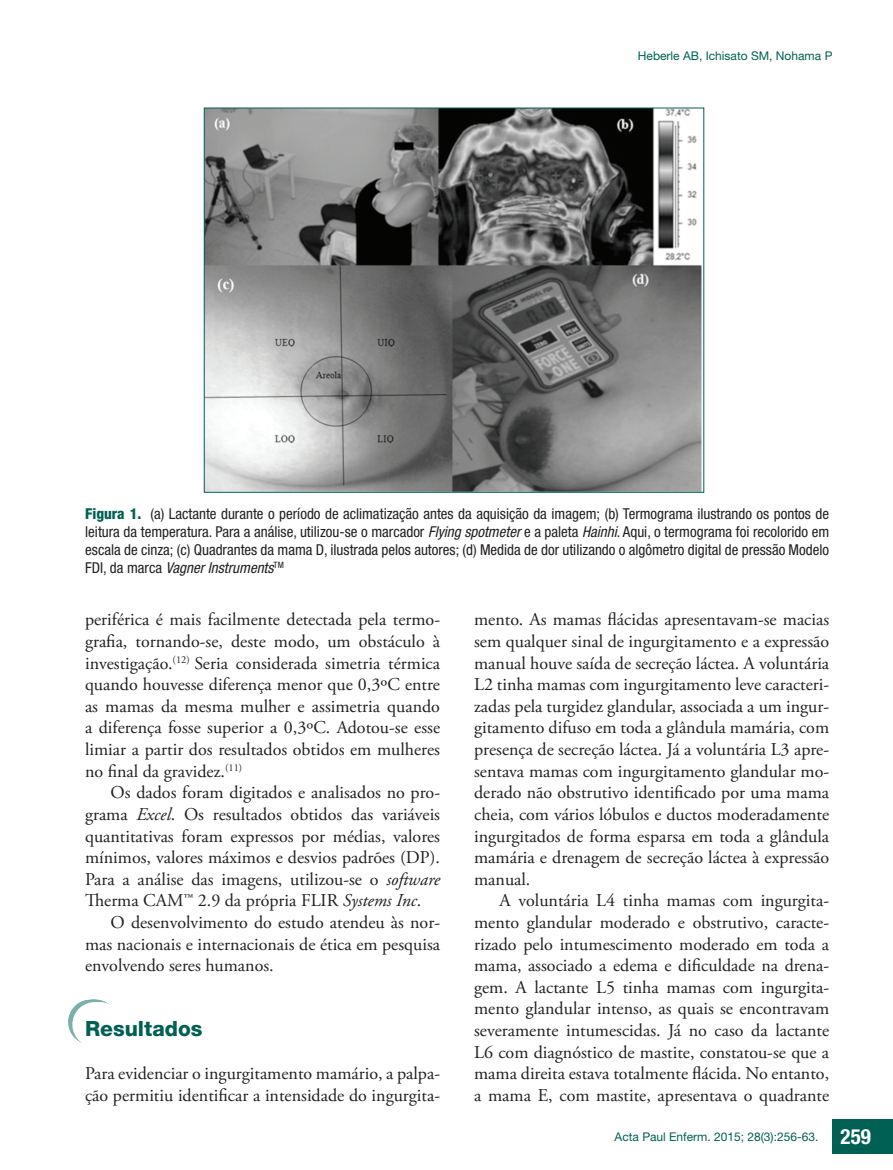
<style>
.page{position:relative;width:893px;height:1170px;background:#fff}
.page>*{position:absolute;margin:0;border:0;box-sizing:border-box;transform-origin:0 0}
.t1{font:800 21px "Helvetica Neue LT Std";color:#006053}
.t2{font:18px/21.6px "Adobe Garamond Pro";color:#231f20;text-align:justify}
.t3{font:condensed 15px/18px "Helvetica Neue LT Std";color:#231f20;text-align:justify}
.t4{font:12px "Helvetica Neue LT Std";color:#006053}
.s1{font-weight:800;color:#006053}
.s2{font-style:italic}
.s3{font-weight:700;font-stretch:condensed;font-size:21px;color:#fff}
</style>
<div class="page">
<div style="left:832px;top:1118px;width:61px;height:35px;background:#006053"></div>
<hr style="left:91px;top:999px;width:1px;height:45px;background:#7aafaa">
<svg style="left:92px;top:999px;width:7px;height:4px"></svg>
<hr style="left:95px;top:1001px;width:1px;height:45px;background:#fff">
<img style="left:206px;top:110px;width:496px;height:380px">
<p class="t4" style="left:638px;top:48px;width:196px">Heberle AB, Ichisato SM, Nohama P</p>
<p class="t3" style="left:85px;top:504px;width:745px"><span class="s1">Figura 1.</span> (a) Lactante durante o período de aclimatização antes da aquisição da imagem; (b) Termograma ilustrando os pontos de leitura da temperatura. Para a análise, utilizou-se o marcador <span class="s2">Flying spotmeter</span> e a paleta <span class="s2">Hainhi</span>. Aqui, o termograma foi recolorido em escala de cinza; (c) Quadrantes da mama D, ilustrada pelos autores; (d) Medida de dor utilizando o algômetro digital de pressão Modelo FDI, da marca <span class="s2">Vagner Instruments</span><sup>TM</sup></p>
<p class="t2" style="left:85px;top:609px;width:357px">periférica é mais facilmente detectada pela termo&shy;grafia, tornando-se, deste modo, um obstáculo à investigação.<sup>(12)</sup> Seria considerada simetria térmica quando houvesse diferença menor que 0,3ºC entre as mamas da mesma mulher e assimetria quando a diferença fosse superior a 0,3ºC. Adotou-se esse limiar a partir dos resultados obtidos em mulheres no final da gravidez.<sup>(11)</sup></p>
<p class="t2" style="left:85px;top:782px;width:357px;text-indent:26px">Os dados foram digitados e analisados no pro&shy;grama <span class="s2">Excel</span>. Os resultados obtidos das variáveis quantitativas foram expressos por médias, valores mínimos, valores máximos e desvios padrões (DP).<br>Para a análise das imagens, utilizou-se o <span class="s2">software </span>Therma CAM™ 2.9 da própria FLIR <span class="s2">Systems Inc</span>.</p>
<p class="t2" style="left:85px;top:912px;width:357px;text-indent:26px">O desenvolvimento do estudo atendeu às nor&shy;mas nacionais e internacionais de ética em pesquisa envolvendo seres humanos.</p>
<p class="t1" style="left:85px;top:1015px;width:119px">Resultados</p>
<p class="t2" style="left:85px;top:1063px;width:357px">Para evidenciar o ingurgitamento mamário, a palpa&shy;ção permitiu identificar a intensidade do ingurgita-</p>
<p class="t2" style="left:474px;top:609px;width:357px">mento. As mamas flácidas apresentavam-se macias sem qualquer sinal de ingurgitamento e a expressão manual houve saída de secreção láctea. A voluntária L2 tinha mamas com ingurgitamento leve caracteri&shy;zadas pela turgidez glandular, associada a um ingur&shy;gitamento difuso em toda a glândula mamária, com presença de secreção láctea. Já a voluntária L3 apre&shy;sentava mamas com ingurgitamento glandular mo&shy;derado não obstrutivo identificado por uma mama cheia, com vários lóbulos e ductos moderadamente ingurgitados de forma esparsa em toda a glândula mamária e drenagem de secreção láctea à expressão manual.</p>
<p class="t2" style="left:474px;top:890px;width:357px;text-indent:26px">A voluntária L4 tinha mamas com ingurgita&shy;mento glandular moderado e obstrutivo, caracte&shy;rizado pelo intumescimento moderado em toda a mama, associado a edema e dificuldade na drena&shy;gem. A lactante L5 tinha mamas com ingurgita&shy;mento glandular intenso, as quais se encontravam severamente intumescidas. Já no caso da lactante L6 com diagnóstico de mastite, constatou-se que a mama direita estava totalmente flácida. No entanto, a mama E, com mastite, apresentava o quadrante</p>
<p class="t4" style="left:615px;top:1129px;width:258px">Acta Paul Enferm. 2015; 28(3):256-63. <span class="s3">259</span></p>
</div>
